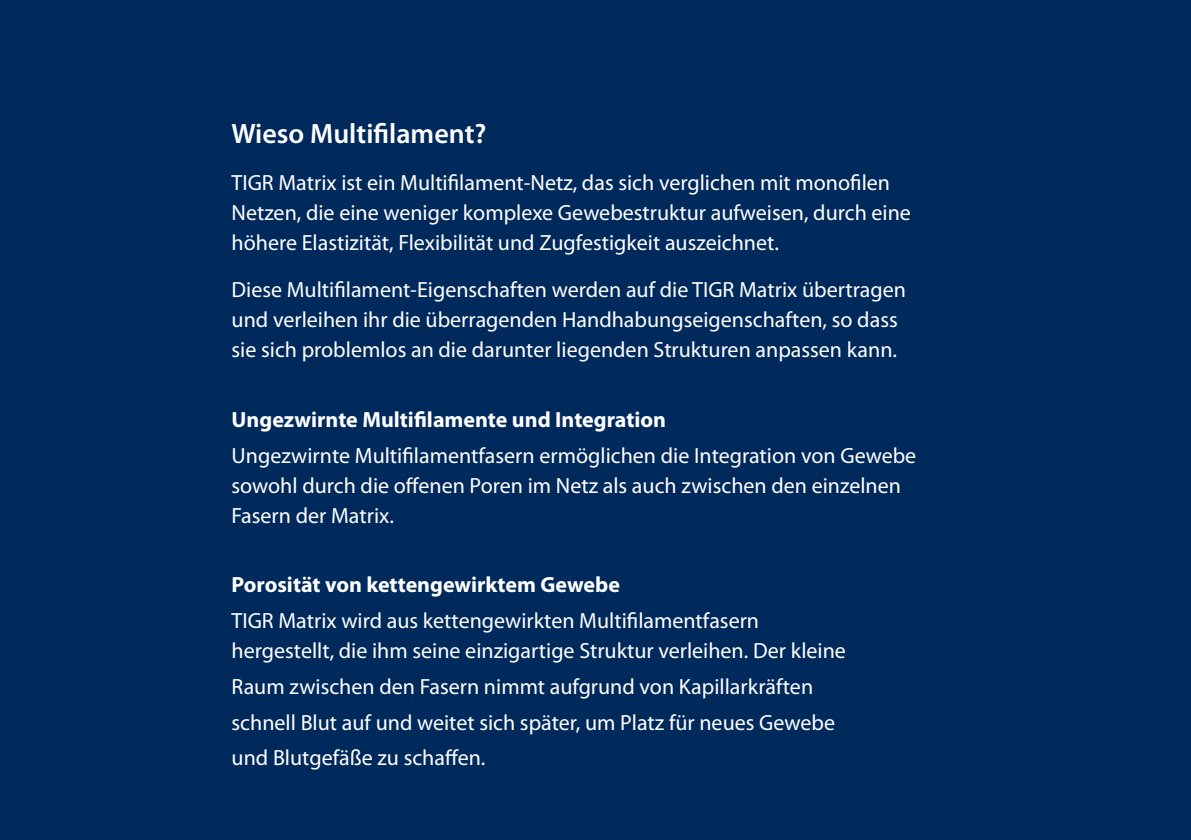
<style>
.page{position:relative;width:1191px;height:840px;background:#fff}
.page>*{position:absolute;margin:0;border:0;box-sizing:border-box;transform-origin:0 0}
.t1{font:600 28px "Myriad Pro";color:#fff}
.t2{font:22px/30px "Myriad Pro";color:#fff}
.t3{font:700 22px "Myriad Pro";color:#fff}
</style>
<div class="page">
<div style="left:0;top:0;width:1191px;height:839px;background:#00295c"></div>
<p class="t1" style="left:231px;top:115px;width:256px">Wieso Multifilament?</p>
<p class="t2" style="left:231px;top:167px;width:681px">TIGR Matrix ist ein Multifilament-Netz, das sich verglichen mit monofilen<br>Netzen, die eine weniger komplexe Gewebestruktur aufweisen, durch eine höhere Elastizität, Flexibilität und Zugfestigkeit auszeichnet.</p>
<p class="t2" style="left:231px;top:274px;width:676px">Diese Multifilament-Eigenschaften werden auf die TIGR Matrix übertragen und verleihen ihr die überragenden Handhabungseigenschaften, so dass sie sich problemlos an die darunter liegenden Strukturen anpassen kann.</p>
<p class="t3" style="left:231px;top:405px;width:436px">Ungezwirnte Multifilamente und Integration</p>
<p class="t2" style="left:231px;top:439px;width:686px">Ungezwirnte Multifilamentfasern ermöglichen die Integration von Gewebe sowohl durch die offenen Poren im Netz als auch zwischen den einzelnen<br>Fasern der Matrix.</p>
<p class="t3" style="left:231px;top:570px;width:390px">Porosität von kettengewirktem Gewebe</p>
<p class="t2" style="left:231px;top:605px;width:616px">TIGR Matrix wird aus kettengewirkten Multifilamentfasern hergestellt, die ihm seine einzigartige Struktur verleihen. Der kleine</p>
<p class="t2" style="left:231px;top:668px;width:605px;line-height:35.6px">Raum zwischen den Fasern nimmt aufgrund von Kapillarkräften schnell Blut auf und weitet sich später, um Platz für neues Gewebe und Blutgefäße zu schaffen.</p>
</div>
